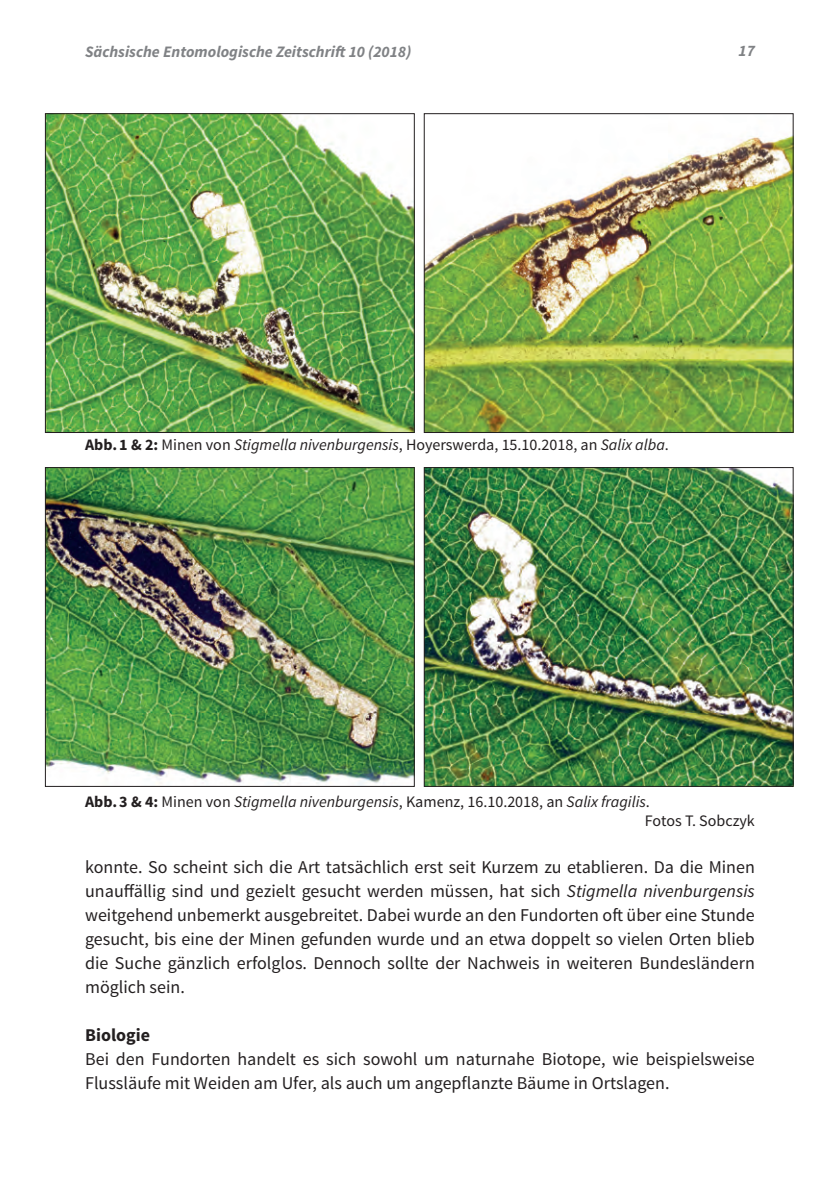
<style>
.page{position:relative;width:840px;height:1191px;background:#fff}
.page>*{position:absolute;margin:0;border:0;box-sizing:border-box;transform-origin:0 0}
.t1{font:18px/24px "Source Sans Pro";color:#231f20;text-align:justify}
.t2{font:700 18px "Source Sans Pro";color:#231f20}
.t3{font:16px/19.2px "Source Sans Pro";color:#231f20}
.t4{font:italic 700 16px "Source Sans Pro";color:#808285}
.s1{font-weight:700}
.s2{font-style:italic}
</style>
<div class="page">
<img style="left:47px;top:115px;width:365px;height:316px">
<div style="left:45px;top:113px;width:369px;height:320px;border:1px solid #231f20"></div>
<img style="left:47px;top:469px;width:365px;height:315px">
<div style="left:45px;top:467px;width:369px;height:319px;border:1px solid #231f20"></div>
<img style="left:426px;top:136px;width:365px;height:295px">
<div style="left:424px;top:113px;width:369px;height:320px;border:1px solid #231f20"></div>
<img style="left:426px;top:469px;width:365px;height:315px">
<div style="left:424px;top:467px;width:369px;height:319px;border:1px solid #231f20"></div>
<p class="t4" style="left:85px;top:42px;width:327px">Sächsische Entomologische Zeitschrift 10 (2018)</p>
<p class="t4" style="left:738px;top:40px;width:18px">17</p>
<p class="t3" style="left:85px;top:435px;width:585px"><span class="s1">Abb.1 &amp; 2:</span> Minen von <span class="s2">Stigmella nivenburgensis</span>, Hoyerswerda, 15.10.2018, an <span class="s2">Salix alba</span>.</p>
<p class="t3" style="left:644px;top:792px;width:111px;text-indent:-559px"><span class="s1">Abb.3 &amp; 4:</span> Minen von <span class="s2">Stigmella nivenburgensis</span>, Kamenz, 16.10.2018, an <span class="s2">Salix fragilis</span>.<br>Fotos T. Sobczyk</p>
<p class="t1" style="left:85px;top:855px;width:671px">konnte. So scheint sich die Art tatsächlich erst seit Kurzem zu etablieren. Da die Minen unauffällig sind und gezielt gesucht werden müssen, hat sich <span class="s2">Stigmella nivenburgensis </span>weitgehend unbemerkt ausgebreitet. Dabei wurde an den Fundorten oft über eine Stunde gesucht, bis eine der Minen gefunden wurde und an etwa doppelt so vielen Orten blieb die Suche gänzlich erfolglos. Dennoch sollte der Nachweis in weiteren Bundesländern möglich sein.</p>
<p class="t2" style="left:85px;top:1023px;width:66px">Biologie</p>
<p class="t1" style="left:85px;top:1047px;width:671px">Bei den Fundorten handelt es sich sowohl um naturnahe Biotope, wie beispielsweise<br>Flussläufe mit Weiden am Ufer, als auch um angepflanzte Bäume in Ortslagen.</p>
</div>
